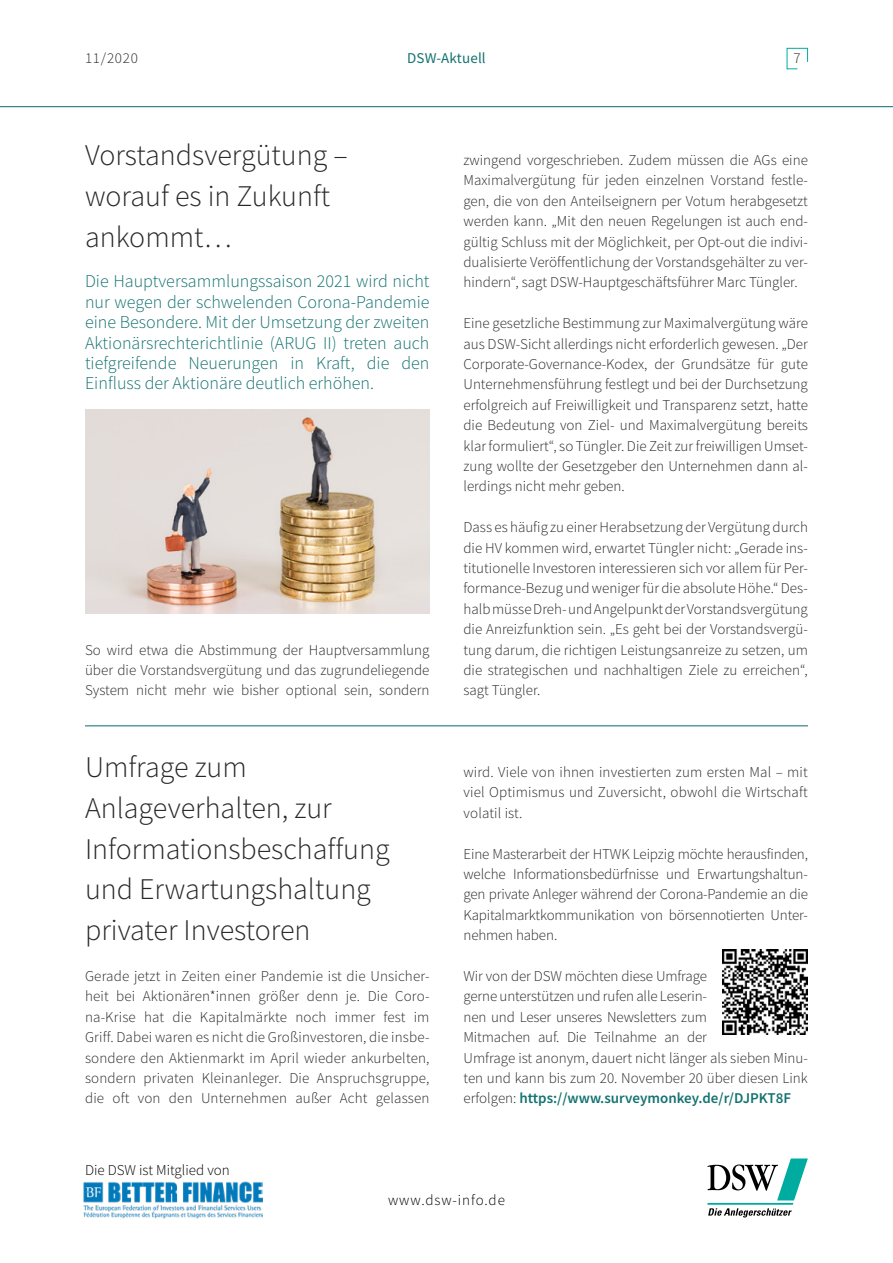
<style>
.page{position:relative;width:893px;height:1263px;background:#fff}
.page>*{position:absolute;margin:0;border:0;box-sizing:border-box;transform-origin:0 0}
.t1{font:300 30px/40.8px "Source Sans Pro";color:#282827}
.t2{font:300 18px/20.4px "Source Sans Pro";color:#137270;text-align:justify}
.t3{font:300 15px/20.4px "Source Sans Pro";color:#282827;text-align:justify}
.t4{font:300 15px "Source Sans Pro";color:#000}
.t5{font:300 15px "Source Sans Pro";letter-spacing:.06em;color:#000}
.t6{font:15px "Source Sans Pro";letter-spacing:.01em;color:#137270}
.s1{font-weight:600;color:#137270}
</style>
<div class="page">
<svg style="left:707px;top:1158px;width:101px;height:59px"></svg>
<svg style="left:786px;top:48px;width:22px;height:22px"></svg>
<hr style="left:0;top:106px;width:893px;height:1px;background:#076b69">
<img style="left:83px;top:1182px;width:180px;height:37px">
<hr style="left:85px;top:725px;width:723px;height:1px;background:#076b69">
<img style="left:85px;top:410px;width:344px;height:204px">
<img style="left:723px;top:949px;width:85px;height:85px">
<p class="t3" style="left:85px;top:48px;width:54px">11/2020</p>
<p class="t6" style="left:407px;top:48px;width:80px">DSW-Aktuell</p>
<p class="t3" style="left:794px;top:48px;width:9px">7</p>
<h1 class="t1" style="left:85px;top:135px;width:264px">Vorstandsvergütung – worauf es in Zukunft ankommt…</h1>
<p class="t2" style="left:85px;top:271px;width:346px">Die Hauptversammlungssaison 2021 wird nicht nur wegen der schwelenden Corona-Pandemie eine Besondere. Mit der Umsetzung der zweiten Aktionärsrechterichtlinie (ARUG II) treten auch tiefgreifende Neuerungen in Kraft, die den Einfluss der Aktionäre deutlich erhöhen.</p>
<p class="t3" style="left:85px;top:639px;width:346px">So wird etwa die Abstimmung der Hauptversammlung über die Vorstandsvergütung und das zugrundeliegende System nicht mehr wie bisher optional sein, sondern</p>
<h1 class="t1" style="left:85px;top:747px;width:306px">Umfrage zum<br>Anlageverhalten, zur<br>Informationsbeschaffung und Erwartungshaltung privater Investoren</h1>
<p class="t3" style="left:85px;top:966px;width:346px">Gerade jetzt in Zeiten einer Pandemie ist die Unsicher&shy;heit bei Aktionären*innen größer denn je. Die Coro&shy;na-Krise hat die Kapitalmärkte noch immer fest im Griff. Dabei waren es nicht die Großinvestoren, die insbe&shy;sondere den Aktienmarkt im April wieder ankurbelten, sondern privaten Kleinanleger. Die Anspruchsgruppe, die oft von den Unternehmen außer Acht gelassen</p>
<p class="t4" style="left:85px;top:1161px;width:146px">Die DSW ist Mitglied von</p>
<p class="t3" style="left:463px;top:150px;width:346px">zwingend vorgeschrieben. Zudem müssen die AGs eine Maximalvergütung für jeden einzelnen Vorstand festle&shy;gen, die von den Anteilseignern per Votum herabgesetzt werden kann. „Mit den neuen Regelungen ist auch end&shy;gültig Schluss mit der Möglichkeit, per Opt-out die indivi&shy;dualisierte Veröffentlichung der Vorstandsgehälter zu ver&shy;hindern“, sagt DSW-Hauptgeschäftsführer Marc Tüngler.</p>
<p class="t3" style="left:463px;top:313px;width:346px">Eine gesetzliche Bestimmung zur Maximalvergütung wäre aus DSW-Sicht allerdings nicht erforderlich gewesen. „Der Corporate-Governance-Kodex, der Grundsätze für gute Unternehmensführung festlegt und bei der Durchsetzung erfolgreich auf Freiwilligkeit und Transparenz setzt, hatte die Bedeutung von Ziel- und Maximalvergütung bereits klar formuliert“, so Tüngler. Die Zeit zur freiwilligen Umset&shy;zung wollte der Gesetzgeber den Unternehmen dann al&shy;lerdings nicht mehr geben.</p>
<p class="t3" style="left:463px;top:517px;width:346px">Dass es häufig zu einer Herabsetzung der Vergütung durch die HV kommen wird, erwartet Tüngler nicht: „Gerade ins&shy;titutionelle Investoren interessieren sich vor allem für Per&shy;formance-Bezug und weniger für die absolute Höhe.“ Des&shy;halb müsse Dreh- und Angelpunkt der Vorstandsvergütung die Anreizfunktion sein. „Es geht bei der Vorstandsvergü&shy;tung darum, die richtigen Leistungsanreize zu setzen, um die strategischen und nachhaltigen Ziele zu erreichen“, sagt Tüngler.</p>
<p class="t3" style="left:463px;top:762px;width:346px">wird. Viele von ihnen investierten zum ersten Mal – mit viel Optimismus und Zuversicht, obwohl die Wirtschaft volatil ist.</p>
<p class="t3" style="left:463px;top:843px;width:346px">Eine Masterarbeit der HTWK Leipzig möchte herausfinden, welche Informationsbedürfnisse und Erwartungshaltun&shy;gen private Anleger während der Corona-Pandemie an die Kapitalmarktkommunikation von börsennotierten Unter&shy;nehmen haben.</p>
<p class="t3" style="left:463px;top:966px;width:346px;text-align:left">Wir von der DSW möchten diese Umfrage<br>gerne unterstützen und rufen alle Leserin-<br>nen und Leser unseres Newsletters zum<br>Mitmachen auf. Die Teilnahme an der<br>Umfrage ist anonym, dauert nicht länger als sieben Minu&shy;ten und kann bis zum 20. November 20 über diesen Link erfolgen: <span class="s1">https://www.surveymonkey.de/r/DJPKT8F</span></p>
<p class="t5" style="left:388px;top:1191px;width:118px">www.dsw-info.de</p>
</div>
